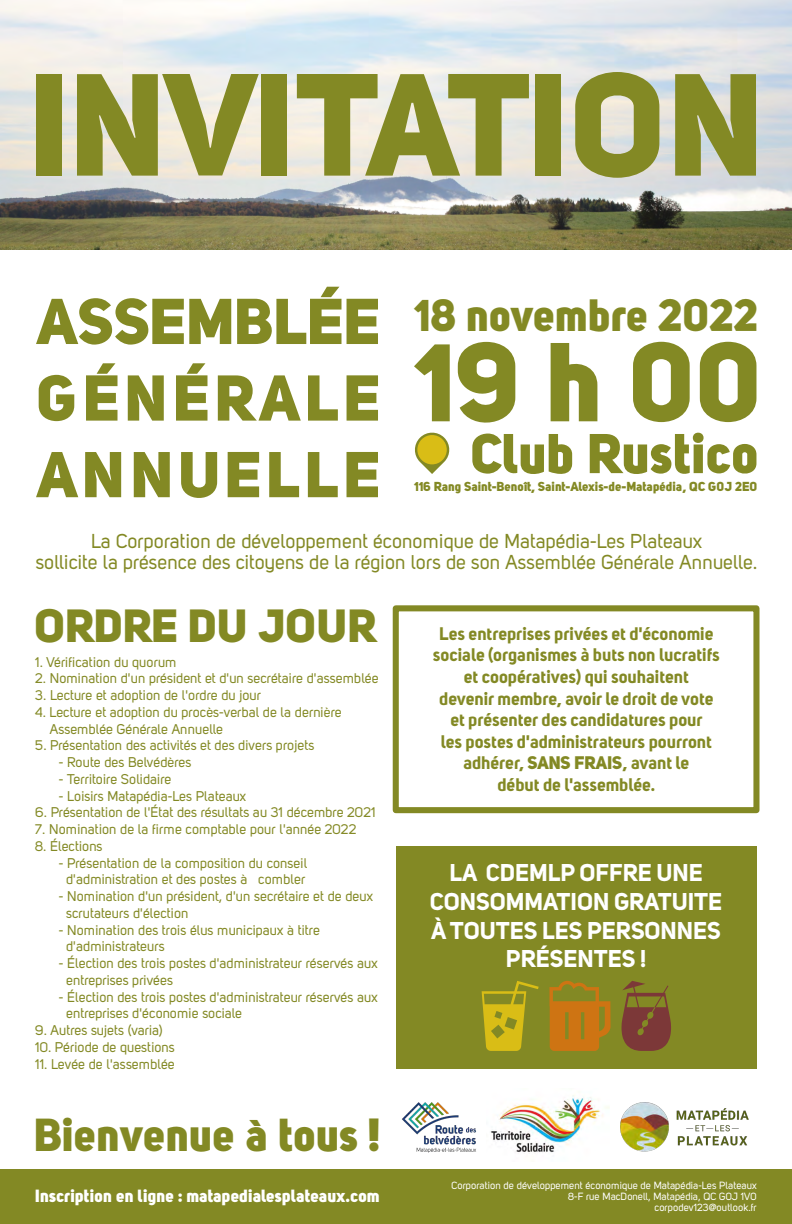
<style>
.page{position:relative;width:792px;height:1224px;background:#fff}
.page>*{position:absolute;margin:0;border:0;box-sizing:border-box;transform-origin:0 0}
.t1{font:143.3px "Uni Sans Heavy";color:#838924}
.t2{font:110.6px "Uni Sans Heavy";color:#838924}
.t3{font:63.8px/76.6px "Uni Sans Heavy";letter-spacing:.075em;color:#838924;text-align:justify}
.t4{font:55.3px "Uni Sans Heavy";letter-spacing:.01em;color:#838924}
.t5{font:46px "Uni Sans Heavy";color:#838924}
.t6{font:45.7px "Uni Sans Heavy";color:#838924}
.t7{font:44.7px "Uni Sans Heavy";color:#838924}
.t8{font:700 24px/28.8px "Uni Sans";color:#fff;text-align:center}
.t9{font:19.9px/21.2px "Uni Sans Regular";color:#838924;text-align:center}
.t10{font:700 18px/21.6px "Uni Sans";color:#838924;text-align:center}
.t11{font:17.5px "Uni Sans Heavy";color:#fff}
.t12{font:14px/16.7px "Uni Sans Regular";color:#838924}
.t13{font:12.9px "Uni Sans Heavy";color:#838924}
.t14{font:10.4px/11.1px "Uni Sans Regular";color:#fff;text-align:right}
.s1{font-family:"Uni Sans Heavy";font-weight:400}
</style>
<div class="page">
<div style="left:393px;top:605px;width:367px;height:208px;border:6px solid #838924"></div>
<div style="left:396px;top:846px;width:361px;height:223px;background:#838924"></div>
<div style="left:0;top:1170px;width:792px;height:54px;background:#838924"></div>
<img style="left:0;top:0;width:792px;height:250px">
<svg style="left:415px;top:432px;width:35px;height:42px"></svg>
<div style="left:417px;top:435px;width:30px;height:29px;background:#d9bd16;border-radius:50%"></div>
<img style="left:620px;top:1102px;width:129px;height:50px">
<img style="left:396px;top:1102px;width:90px;height:68px">
<img style="left:490px;top:1095px;width:119px;height:59px">
<svg style="left:482px;top:981px;width:57px;height:70px"></svg>
<svg style="left:550px;top:981px;width:61px;height:70px"></svg>
<svg style="left:621px;top:981px;width:50px;height:70px"></svg>
<h1 class="t1" style="left:33px;top:67px;width:737px">INVITATION</h1>
<h3 class="t3" style="left:38px;top:289px;width:345px">ASSEMBLÉE GÉNÉRALE ANNUELLE</h3>
<h3 class="t7" style="left:415px;top:297px;width:345px">18 novembre 2022</h3>
<h2 class="t2" style="left:418px;top:338px;width:350px">19 h 00</h2>
<h3 class="t4" style="left:472px;top:431px;width:289px">Club Rustico</h3>
<p class="t13" style="left:414px;top:482px;width:345px">116 Rang Saint-Benoît, Saint-Alexis-de-Matapédia, QC G0J 2E0</p>
<h3 class="t9" style="left:36px;top:532px;width:723px">La Corporation de développement économique de Matapédia-Les Plateaux<br>sollicite la présence des citoyens de la région lors de son Assemblée Générale Annuelle.</h3>
<h3 class="t5" style="left:36px;top:607px;width:343px">ORDRE DU JOUR</h3>
<p class="t12" style="left:35px;top:655px;width:143px">1. Vérification du quorum</p>
<p class="t12" style="left:35px;top:671px;width:345px">2. Nomination d'un président et d'un secrétaire d'assemblée</p>
<p class="t12" style="left:35px;top:688px;width:228px">3. Lecture et adoption de l'ordre du jour</p>
<p class="t12" style="left:50px;top:705px;width:294px;text-indent:-15px">4. Lecture et adoption du procès-verbal de la dernière<br>Assemblée Générale Annuelle</p>
<p class="t12" style="left:35px;top:738px;width:281px">5. Présentation des activités et des divers projets</p>
<p class="t12" style="left:59px;top:755px;width:134px">- Route des Belvédères</p>
<p class="t12" style="left:59px;top:772px;width:114px">- Territoire Solidaire</p>
<p class="t12" style="left:59px;top:789px;width:189px">- Loisirs Matapédia-Les Plateaux</p>
<p class="t12" style="left:35px;top:805px;width:342px">6. Présentation de l'État des résultats au 31 décembre 2021</p>
<p class="t12" style="left:35px;top:822px;width:323px">7. Nomination de la firme comptable pour l'année 2022</p>
<p class="t12" style="left:35px;top:839px;width:69px">8. Élections</p>
<p class="t12" style="left:59px;top:856px;width:250px;text-align:center">- Présentation de la composition du conseil d'administration et des postes à combler</p>
<p class="t12" style="left:66px;top:889px;width:308px;text-indent:-7px">- Nomination d'un président, d'un secrétaire et de deux scrutateurs d'élection</p>
<p class="t12" style="left:66px;top:923px;width:255px;text-indent:-7px">- Nomination des trois élus municipaux à titre d'administrateurs</p>
<p class="t12" style="left:66px;top:956px;width:313px;text-indent:-7px">- Élection des trois postes d'administrateur réservés aux entreprises privées</p>
<p class="t12" style="left:66px;top:990px;width:313px;text-indent:-7px">- Élection des trois postes d'administrateur réservés aux entreprises d'économie sociale</p>
<p class="t12" style="left:35px;top:1023px;width:129px">9. Autres sujets (varia)</p>
<p class="t12" style="left:35px;top:1040px;width:141px">10. Période de questions</p>
<p class="t12" style="left:35px;top:1057px;width:141px">11. Levée de l'assemblée</p>
<h3 class="t6" style="left:35px;top:1117px;width:349px">Bienvenue à tous !</h3>
<p class="t11" style="left:36px;top:1188px;width:346px">Inscription en ligne : matapedialesplateaux.com</p>
<p class="t10" style="left:433px;top:624px;width:288px">Les entreprises privées et d'économie sociale (organismes à buts non lucratifs et coopératives) qui souhaitent<br>devenir membre, avoir le droit de vote et présenter des candidatures pour<br>les postes d'administrateurs pourront adhérer, <span class="s1">SANS FRAIS</span>, avant le<br>début de l'assemblée.</p>
<h3 class="t8" style="left:430px;top:860px;width:294px">LA CDEMLP OFFRE UNE<br>CONSOMMATION GRATUITE<br>À TOUTES LES PERSONNES<br>PRÉSENTES !</h3>
<p class="t14" style="left:452px;top:1180px;width:307px">Corporation de développement économique de Matapédia-Les Plateaux<br>8-F rue MacDonell, Matapédia, QC G0J 1V0<br>corpodev123@outlook.fr</p>
</div>
